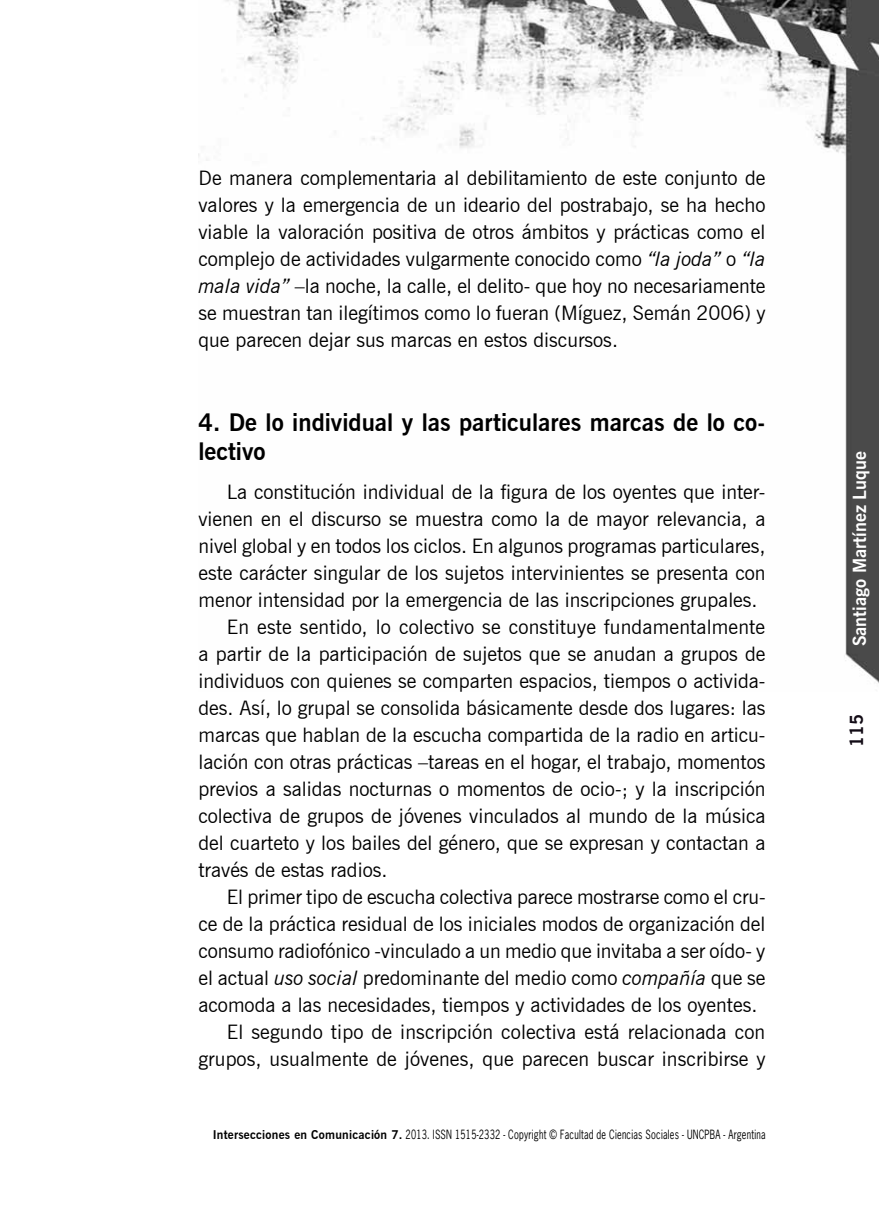
<style>
.page{position:relative;width:879px;height:1219px;background:#fff}
.page>*{position:absolute;margin:0;border:0;box-sizing:border-box;transform-origin:0 0}
.t1{font:700 24px/28.8px "News Gothic BT";color:#000}
.t2{font:20px/27px "News Gothic BT";color:#000;text-align:justify}
.t3{font:700 18px "News Gothic BT";color:#fff}
.t4{font:700 18px "News Gothic BT";color:#120b15}
.t5{font:12px "News Gothic Cn";letter-spacing:.02em;color:#000}
.s1{font-style:italic}
.s2{font-family:"News Gothic BT";font-weight:700}
</style>
<div class="page">
<img style="left:198px;top:0;width:681px;height:684px">
<p class="t2" style="left:198px;top:165px;width:568px">De manera complementaria al debilitamiento de este conjunto de valores y la emergencia de un ideario del postrabajo, se ha hecho viable la valoración positiva de otros ámbitos y prácticas como el complejo de actividades vulgarmente conocido como <span class="s1">“la joda”</span> o <span class="s1">“la mala vida”</span> –la noche, la calle, el delito- que hoy no necesariamente se muestran tan ilegítimos como lo fueran (Míguez, Semán 2006) y que parecen dejar sus marcas en estos discursos.</p>
<p class="t1" style="left:198px;top:408px;width:568px">4. De lo individual y las particulares marcas de lo co&shy;lectivo</p>
<p class="t2" style="left:227px;top:478px;width:540px">La constitución individual de la figura de los oyentes que inter-</p>
<p class="t2" style="left:198px;top:505px;width:568px">vienen en el discurso se muestra como la de mayor relevancia, a</p>
<p class="t2" style="left:198px;top:532px;width:568px">nivel global y en todos los ciclos. En algunos programas particulares,</p>
<p class="t2" style="left:198px;top:559px;width:568px">este carácter singular de los sujetos intervinientes se presenta con</p>
<p class="t2" style="left:198px;top:586px;width:560px">menor intensidad por la emergencia de las inscripciones grupales.</p>
<p class="t2" style="left:227px;top:613px;width:540px">En este sentido, lo colectivo se constituye fundamentalmente</p>
<p class="t2" style="left:198px;top:640px;width:568px">a partir de la participación de sujetos que se anudan a grupos de</p>
<p class="t2" style="left:198px;top:667px;width:568px">individuos con quienes se comparten espacios, tiempos o activida-</p>
<p class="t2" style="left:198px;top:694px;width:568px">des. Así, lo grupal se consolida básicamente desde dos lugares: las</p>
<p class="t2" style="left:198px;top:721px;width:568px">marcas que hablan de la escucha compartida de la radio en articu-</p>
<p class="t2" style="left:198px;top:748px;width:568px">lación con otras prácticas –tareas en el hogar, el trabajo, momentos</p>
<p class="t2" style="left:198px;top:775px;width:568px">previos a salidas nocturnas o momentos de ocio-; y la inscripción</p>
<p class="t2" style="left:198px;top:802px;width:568px">colectiva de grupos de jóvenes vinculados al mundo de la música</p>
<p class="t2" style="left:198px;top:829px;width:568px">del cuarteto y los bailes del género, que se expresan y contactan a</p>
<p class="t2" style="left:198px;top:856px;width:190px">través de estas radios.</p>
<p class="t2" style="left:227px;top:883px;width:540px">El primer tipo de escucha colectiva parece mostrarse como el cru-</p>
<p class="t2" style="left:198px;top:910px;width:568px">ce de la práctica residual de los iniciales modos de organización del</p>
<p class="t2" style="left:198px;top:937px;width:568px">consumo radiofónico -vinculado a un medio que invitaba a ser oído- y</p>
<p class="t2" style="left:198px;top:964px;width:568px">el actual <span class="s1">uso social</span> predominante del medio como <span class="s1">compañía</span> que se</p>
<p class="t2" style="left:198px;top:991px;width:560px">acomoda a las necesidades, tiempos y actividades de los oyentes.</p>
<p class="t2" style="left:227px;top:1018px;width:540px">El segundo tipo de inscripción colectiva está relacionada con</p>
<p class="t2" style="left:198px;top:1045px;width:569px">grupos, usualmente de jóvenes, que parecen buscar inscribirse y</p>
<p class="t5" style="left:213px;top:1126px;width:554px"><span class="s2">Intersecciones en Comunicación 7.</span> 2013. ISSN 1515-2332 - Copyright © Facultad de Ciencias Sociales - UNCPBA - Argentina</p>
<p class="t3" style="left:849px;top:646px;width:197px;rotate:-90deg">Santiago Martínez Luque</p>
<p class="t4" style="left:846px;top:747px;width:35px;rotate:-90deg">115</p>
</div>
